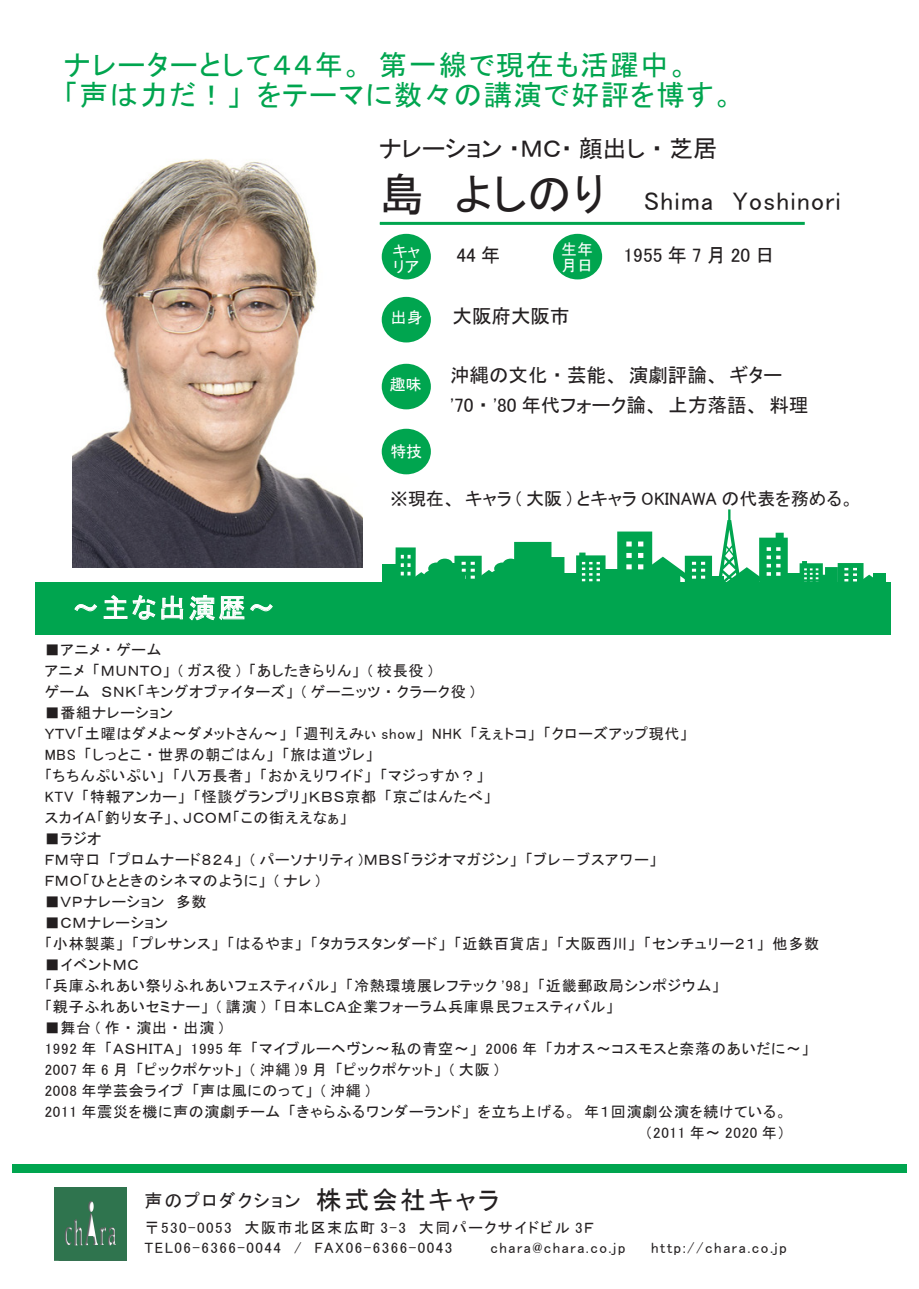
<style>
.page{position:relative;width:919px;height:1289px;background:#fff}
.page>*{position:absolute;margin:0;border:0;box-sizing:border-box;transform-origin:0 0}
.t1{font:28.5px/30px "MS P Gothic";letter-spacing:.05em;color:#00a54f}
.t2{font:27px "MS P Gothic";letter-spacing:.1em;color:#fff}
.t3{font:25.5px "MS P Gothic";letter-spacing:.05em;color:#231f20}
.t4{font:24px "MS P Gothic";color:#231f20}
.t5{font:19.5px/30px "MS P Gothic";color:#231f20}
.t6{font:19.5px "MS P Gothic";letter-spacing:.25em;color:#231f20}
.t7{font:18px "MS P Gothic";color:#231f20}
.t8{font:18px "MS P Gothic";letter-spacing:.1em;color:#231f20}
.t9{font:15.9px/15.6px "MS P Gothic";color:#fff}
.t10{font:15px/21px "MS P Gothic";letter-spacing:.05em;color:#231f20}
.t11{font:15px/19.5px "MS P Gothic";letter-spacing:.1em;color:#231f20}
.s1{font-size:45px}
.s2{font-size:25.5px}
</style>
<div class="page">
<hr style="left:380px;top:222px;width:424px;height:3px;background:#00a54f">
<div style="left:553px;top:234px;width:49px;height:45px;background:#00a54f;border-radius:50%"></div>
<div style="left:382px;top:297px;width:49px;height:45px;background:#00a54f;border-radius:50%"></div>
<div style="left:382px;top:364px;width:49px;height:45px;background:#00a54f;border-radius:50%"></div>
<div style="left:382px;top:429px;width:49px;height:45px;background:#00a54f;border-radius:50%"></div>
<div style="left:382px;top:234px;width:49px;height:45px;background:#00a54f;border-radius:50%"></div>
<div style="left:35px;top:582px;width:855px;height:52px;background:#00a54f"></div>
<div style="left:563px;top:573px;width:16px;height:20px;background:#00a54f"></div>
<div style="left:382px;top:564px;width:15px;height:29px;background:#00a54f"></div>
<div style="left:786px;top:573px;width:16px;height:20px;background:#00a54f"></div>
<div style="left:873px;top:573px;width:12px;height:20px;background:#00a54f"></div>
<div style="left:603px;top:570px;width:15px;height:23px;background:#00a54f"></div>
<svg style="left:395px;top:542px;width:169px;height:40px"></svg>
<svg style="left:576px;top:552px;width:29px;height:30px"></svg>
<svg style="left:799px;top:561px;width:74px;height:21px"></svg>
<svg style="left:617px;top:509px;width:170px;height:73px"></svg>
<svg style="left:74px;top:595px;width:109px;height:25px"></svg>
<svg style="left:189px;top:595px;width:84px;height:25px"></svg>
<div style="left:12px;top:1164px;width:894px;height:8px;background:#00a54f"></div>
<img style="left:54px;top:1187px;width:73px;height:73px">
<img style="left:72px;top:158px;width:291px;height:409px">
<h1 class="t1" style="left:64px;top:50px;width:671px">ナレーターとして４４年。第一線で現在も活躍中。<br>「声は力だ！」をテーマに数々の講演で好評を博す。</h1>
<h3 class="t4" style="left:379px;top:136px;width:340px">ナレーション・ＭＣ・顔出し・芝居</h3>
<h3 class="t3" style="left:379px;top:188px;width:463px"><span class="s1">島　よしのり</span> Shima　Yoshinori</h3>
<h3 class="t5" style="left:456px;top:239px;width:45px">44 年</h3>
<h3 class="t6" style="left:623px;top:245px;width:153px">1955年7月20日</h3>
<p class="t9" style="left:561px;top:242px;width:33px">生年月日</p>
<p class="t9" style="left:392px;top:243px;width:29px">キャリア</p>
<p class="t9" style="left:391px;top:310px;width:33px">出身</p>
<p class="t9" style="left:390px;top:377px;width:33px">趣味</p>
<p class="t9" style="left:390px;top:444px;width:33px">特技</p>
<h3 class="t5" style="left:452px;top:301px;width:118px">大阪府大阪市</h3>
<h3 class="t5" style="left:450px;top:359px;width:360px">沖縄の文化・芸能、演劇評論、ギター'70 ・ '80 年代フォーク論、上方落語、料理</h3>
<h2 class="t2" style="left:72px;top:594px;width:204px">～主な出演歴～</h2>
<p class="t7" style="left:390px;top:490px;width:465px">※現在、キャラ ( 大阪 ) とキャラ OKINAWA の代表を務める。</p>
<p class="t10" style="left:45px;top:639px;width:431px">■アニメ・ゲーム<br>アニメ「ＭＵＮＴＯ」 ( ガス役 ) 「あしたきらりん」 ( 校長役 )<br>ゲーム　ＳＮＫ「キングオブァイターズ」 ( ゲーニッツ・クラーク役 )</p>
<p class="t10" style="left:45px;top:702px;width:644px">■番組ナレーション<br>ＹＴＶ「土曜はダメよ～ダメットさん～」「週刊えみぃ show」 NHK 「えぇトコ」「クローズアップ現代」MBS 「しっとこ・世界の朝ごはん」「旅は道ヅレ」<br>「ちちんぷいぷい」「八万長者」「おかえりワイド」「マジっすか？」<br>KTV 「特報アンカー」「怪談グランプリ」ＫＢＳ京都「京ごはんたべ」<br>スカイＡ「釣り女子」、ＪＣＯＭ「この街ええなぁ」</p>
<p class="t10" style="left:45px;top:828px;width:613px">■ラジオ<br>ＦＭ守口「プロムナード８２４」 ( パーソナリティ )ＭＢＳ「ラジオマガジン」「ブレ－ブスアワー」<br>ＦＭＯ「ひとときのシネマのように」 ( ナレ )</p>
<p class="t10" style="left:45px;top:891px;width:163px">■ＶＰナレーション　多数</p>
<p class="t10" style="left:45px;top:912px;width:775px">■ＣＭナレーション<br>「小林製薬」「プレサンス」「はるやま」「タカラスタンダード」「近鉄百貨店」「大阪西川」「センチュリー２１」他多数</p>
<p class="t10" style="left:45px;top:954px;width:676px">■イベントＭＣ<br>「兵庫ふれあい祭りふれあいフェスティバル」「冷熱環境展レフテック '98」「近畿郵政局シンポジウム」「親子ふれあいセミナー」 ( 講演 ) 「日本ＬＣＡ企業フォーラム兵庫県民フェスティバル」</p>
<p class="t10" style="left:45px;top:1017px;width:766px">■舞台(作・演出・出演)<br>1992 年「ＡＳＨＩＴＡ」 1995 年「マイブルーヘヴン～私の青空～」 2006 年「カオス～コスモスと奈落のあいだに～」2007 年 6 月「ピックポケット」 ( 沖縄 )9 月「ピックポケット」 ( 大阪 )<br>2008 年学芸会ライブ「声は風にのって」 ( 沖縄 )<br>2011 年震災を機に声の演劇チーム「きゃらふるワンダーランド」を立ち上げる。年１回演劇公演を続けている。</p>
<p class="t8" style="left:145px;top:1191px;width:356px">声のプロダクション　<span class="s2">株式会社キャラ</span></p>
<p class="t11" style="left:145px;top:1217px;width:450px">〒530-0053　大阪市北区末広町 3-3　大同パークサイドビル 3Ｆ<br>TEL06-6366-0044　/　FAX06-6366-0043</p>
<p class="t11" style="left:490px;top:1237px;width:136px">chara@chara.co.jp</p>
<p class="t11" style="left:651px;top:1237px;width:137px">http://chara.co.jp</p>
</div>
